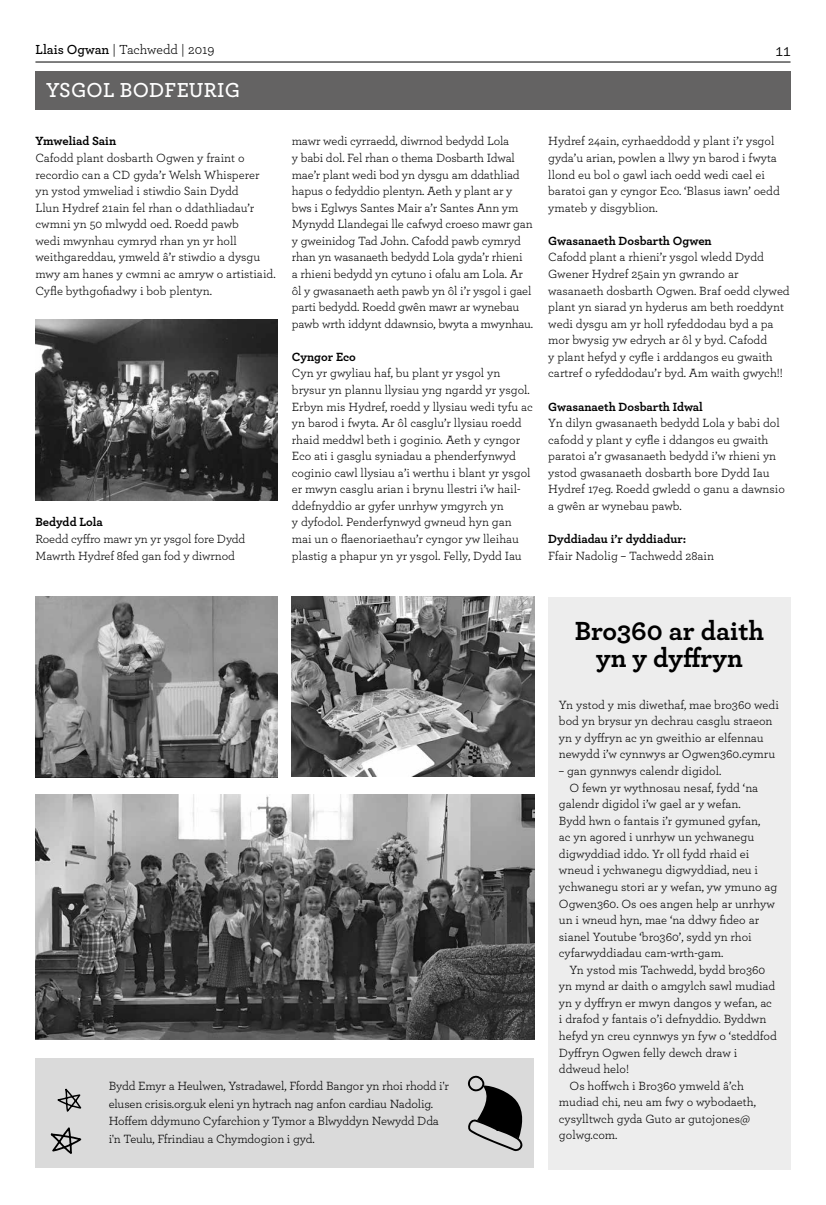
<style>
.page{position:relative;width:826px;height:1205px;background:#fff}
.page>*{position:absolute;margin:0;border:0;box-sizing:border-box;transform-origin:0 0}
.t1{font:700 27.5px/27.5px "Archer";color:#000;text-align:center}
.t2{font:600 21.25px "Archer";letter-spacing:.01em;color:#fff}
.t3{font:13.75px "Archer";letter-spacing:-.005em;color:#000}
.t4{font:12.5px/16.6px "Archer";letter-spacing:-.005em;color:#000}
.t5{font:700 12.5px "Archer";letter-spacing:-.005em;color:#000}
.t6{font:12.5px "Franklin Gothic IT Cby BT";color:#000}
.s1{font-weight:600}
</style>
<div class="page">
<hr style="left:35px;top:62px;width:755px;height:1px;background:#000">
<div style="left:35px;top:71px;width:755px;height:39px;background:#646363"></div>
<div style="left:548px;top:596px;width:242px;height:573px;background:#ededed"></div>
<img style="left:35px;top:596px;width:243px;height:181px">
<img style="left:35px;top:795px;width:499px;height:244px">
<img style="left:292px;top:596px;width:242px;height:180px">
<img style="left:35px;top:320px;width:243px;height:180px">
<div style="left:35px;top:1058px;width:499px;height:110px;background:#dadada"></div>
<svg style="left:467px;top:1075px;width:56px;height:76px"></svg>
<svg style="left:50px;top:1127px;width:31px;height:27px"></svg>
<svg style="left:57px;top:1088px;width:24px;height:24px"></svg>
<p class="t3" style="left:35px;top:40px;width:181px"><span class="s1">Llais Ogwan</span> | Tachwedd | 2019</p>
<p class="t6" style="left:775px;top:44px;width:16px">11</p>
<h2 class="t2" style="left:46px;top:74px;width:195px">YSGOL BODFEURIG</h2>
<p class="t5" style="left:35px;top:131px;width:82px">Ymweliad Sain</p>
<p class="t4" style="left:35px;top:149px;width:242px">Cafodd plant dosbarth Ogwen y fraint o recordio can a CD gyda’r Welsh Whisperer yn ystod ymweliad i stiwdio Sain Dydd<br>Llun Hydref 21ain fel rhan o ddathliadau’r cwmni yn 50 mlwydd oed. Roedd pawb<br>wedi mwynhau cymryd rhan yn yr holl weithgareddau, ymweld â’r stiwdio a dysgu mwy am hanes y cwmni ac amryw o artistiaid.<br>Cyfle bythgofiadwy i bob plentyn.</p>
<p class="t5" style="left:35px;top:512px;width:69px">Bedydd Lola</p>
<p class="t4" style="left:35px;top:530px;width:211px">Roedd cyffro mawr yn yr ysgol fore Dydd<br>Mawrth Hydref 8fed gan fod y diwrnod</p>
<p class="t4" style="left:292px;top:132px;width:243px">mawr wedi cyrraedd, diwrnod bedydd Lola<br>y babi dol. Fel rhan o thema Dosbarth Idwal mae’r plant wedi bod yn dysgu am ddathliad hapus o fedyddio plentyn. Aeth y plant ar y bws i Eglwys Santes Mair a’r Santes Ann ym Mynydd Llandegai lle cafwyd croeso mawr gan y gweinidog Tad John. Cafodd pawb cymryd rhan yn wasanaeth bedydd Lola gyda’r rhieni<br>a rhieni bedydd yn cytuno i ofalu am Lola. Ar ôl y gwasanaeth aeth pawb yn ôl i’r ysgol i gael parti bedydd. Roedd gwên mawr ar wynebau pawb wrth iddynt ddawnsio, bwyta a mwynhau.</p>
<p class="t5" style="left:292px;top:347px;width:66px">Cyngor Eco</p>
<p class="t4" style="left:292px;top:364px;width:242px">Cyn yr gwyliau haf, bu plant yr ysgol yn brysur yn plannu llysiau yng ngardd yr ysgol.<br>Erbyn mis Hydref, roedd y llysiau wedi tyfu ac yn barod i fwyta. Ar ôl casglu’r llysiau roedd rhaid meddwl beth i goginio. Aeth y cyngor Eco ati i gasglu syniadau a phenderfynwyd coginio cawl llysiau a’i werthu i blant yr ysgol er mwyn casglu arian i brynu llestri i’w hail&shy;ddefnyddio ar gyfer unrhyw ymgyrch yn<br>y dyfodol. Penderfynwyd gwneud hyn gan mai un o flaenoriaethau’r cyngor yw lleihau plastig a phapur yn yr ysgol. Felly, Dydd Iau</p>
<p class="t4" style="left:548px;top:132px;width:233px">Hydref 24ain, cyrhaeddodd y plant i’r ysgol gyda’u arian, powlen a llwy yn barod i fwyta llond eu bol o gawl iach oedd wedi cael ei baratoi gan y cyngor Eco. ‘Blasus iawn’ oedd ymateb y disgyblion.</p>
<p class="t5" style="left:548px;top:231px;width:165px">Gwasanaeth Dosbarth Ogwen</p>
<p class="t4" style="left:548px;top:248px;width:243px">Cafodd plant a rhieni’r ysgol wledd Dydd Gwener Hydref 25ain yn gwrando ar wasanaeth dosbarth Ogwen. Braf oedd clywed plant yn siarad yn hyderus am beth roeddynt wedi dysgu am yr holl ryfeddodau byd a pa mor bwysig yw edrych ar ôl y byd. Cafodd<br>y plant hefyd y cyfle i arddangos eu gwaith cartref o ryfeddodau’r byd. Am waith gwych!!</p>
<p class="t5" style="left:548px;top:396px;width:156px">Gwasanaeth Dosbarth Idwal</p>
<p class="t4" style="left:548px;top:414px;width:238px">Yn dilyn gwasanaeth bedydd Lola y babi dol cafodd y plant y cyfle i ddangos eu gwaith paratoi a’r gwasanaeth bedydd i’w rhieni yn ystod gwasanaeth dosbarth bore Dydd Iau Hydref 17eg. Roedd gwledd o ganu a dawnsio a gwên ar wynebau pawb.</p>
<p class="t5" style="left:548px;top:529px;width:139px">Dyddiadau i’r dyddiadur:</p>
<p class="t4" style="left:548px;top:546px;width:167px">Ffair Nadolig – Tachwedd 28ain</p>
<p class="t4" style="left:109px;top:1076px;width:342px;line-height:17.5px">Bydd Emyr a Heulwen, Ystradawel, Ffordd Bangor yn rhoi rhodd i'r elusen crisis.org.uk eleni yn hytrach nag anfon cardiau Nadolig.<br>Hoffem ddymuno Cyfarchion y Tymor a Blwyddyn Newydd Dda i'n Teulu, Ffrindiau a Chymdogion i gyd.</p>
<h1 class="t1" style="left:574px;top:615px;width:191px">Bro360 ar daith yn y dyffryn</h1>
<p class="t4" style="left:559px;top:696px;width:221px">Yn ystod y mis diwethaf, mae bro360 wedi bod yn brysur yn dechrau casglu straeon yn y dyffryn ac yn gweithio ar elfennau newydd i’w cynnwys ar Ogwen360.cymru</p>
<p class="t4" style="left:559px;top:762px;width:164px">– gan gynnwys calendr digidol.</p>
<p class="t4" style="left:569px;top:778px;width:190px">O fewn yr wythnosau nesaf, fydd ‘na</p>
<p class="t4" style="left:559px;top:795px;width:183px">galendr digidol i’w gael ar y wefan.</p>
<p class="t4" style="left:559px;top:811px;width:203px">Bydd hwn o fantais i’r gymuned gyfan,</p>
<p class="t4" style="left:559px;top:828px;width:197px">ac yn agored i unrhyw un ychwanegu</p>
<p class="t4" style="left:559px;top:845px;width:192px">digwyddiad iddo. Yr oll fydd rhaid ei</p>
<p class="t4" style="left:559px;top:861px;width:201px">wneud i ychwanegu digwyddiad, neu i</p>
<p class="t4" style="left:559px;top:878px;width:220px">ychwanegu stori ar y wefan, yw ymuno ag</p>
<p class="t4" style="left:559px;top:894px;width:217px">Ogwen360. Os oes angen help ar unrhyw</p>
<p class="t4" style="left:559px;top:911px;width:202px">un i wneud hyn, mae ‘na ddwy fideo ar</p>
<p class="t4" style="left:559px;top:927px;width:194px">sianel Youtube ‘bro360’, sydd yn rhoi</p>
<p class="t4" style="left:559px;top:944px;width:166px">cyfarwyddiadau cam-wrth-gam.</p>
<p class="t4" style="left:569px;top:961px;width:197px">Yn ystod mis Tachwedd, bydd bro360</p>
<p class="t4" style="left:559px;top:977px;width:218px">yn mynd ar daith o amgylch sawl mudiad</p>
<p class="t4" style="left:559px;top:994px;width:215px">yn y dyffryn er mwyn dangos y wefan, ac</p>
<p class="t4" style="left:559px;top:1010px;width:209px">i drafod y fantais o’i defnyddio. Byddwn</p>
<p class="t4" style="left:559px;top:1027px;width:219px">hefyd yn creu cynnwys yn fyw o ‘steddfod</p>
<p class="t4" style="left:559px;top:1043px;width:180px">Dyffryn Ogwen felly dewch draw i</p>
<p class="t4" style="left:559px;top:1060px;width:72px">ddweud helo!</p>
<p class="t4" style="left:569px;top:1076px;width:176px">Os hoffwch i Bro360 ymweld â’ch</p>
<p class="t4" style="left:559px;top:1093px;width:198px">mudiad chi, neu am fwy o wybodaeth,</p>
<p class="t4" style="left:559px;top:1110px;width:193px">cysylltwch gyda Guto ar gutojones@</p>
<p class="t4" style="left:559px;top:1126px;width:60px">golwg.com.</p>
</div>
